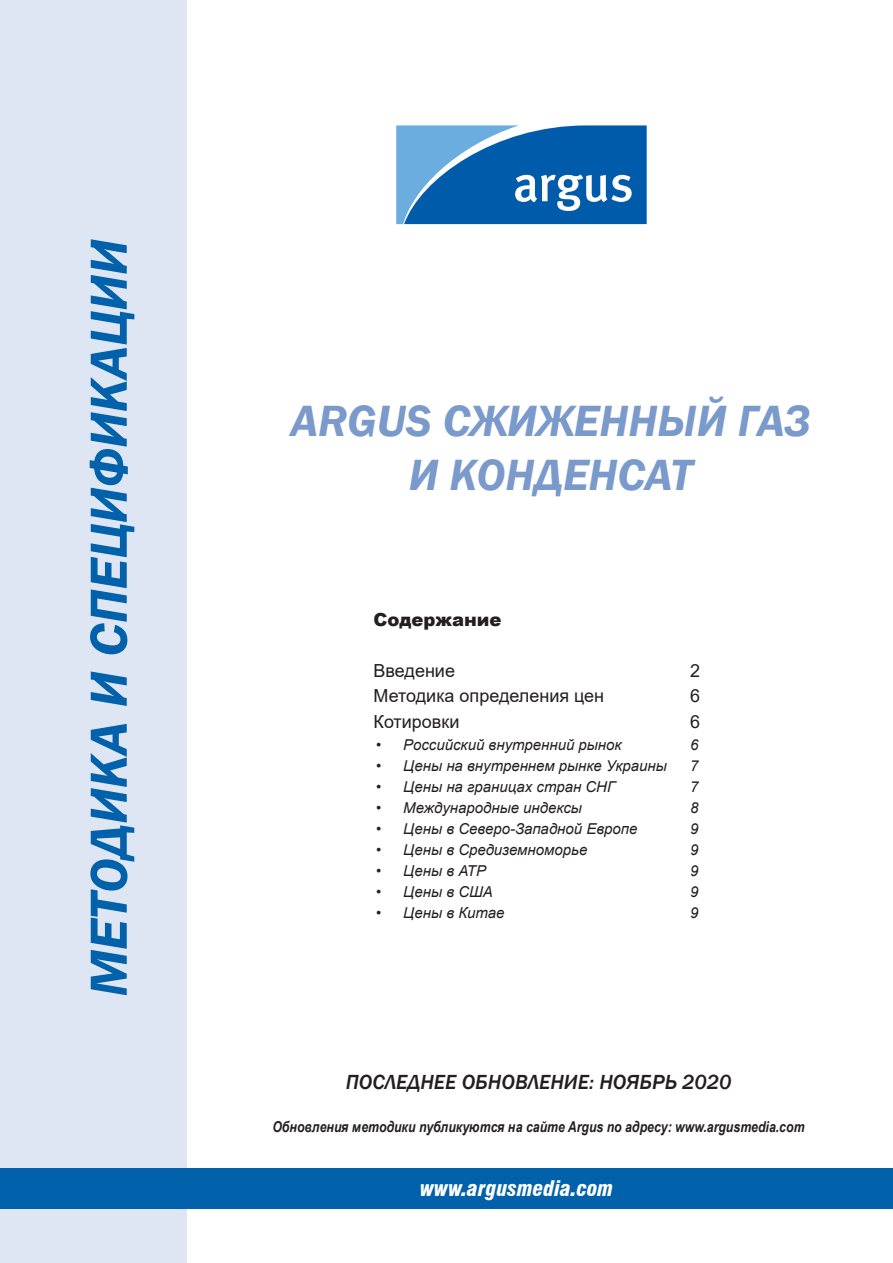
<style>
.page{position:relative;width:893px;height:1263px;background:#fff}
.page>*{position:absolute;margin:0;border:0;box-sizing:border-box;transform-origin:0 0}
.t1{font:italic 600 54px "Franklin Gothic";letter-spacing:-.005em;color:#0161aa}
.t2{font:italic 600 45px/54px "Franklin Gothic";color:#7b9acc;text-align:center}
.t3{font:italic 500 21px "Franklin Gothic";color:#231f20}
.t4{font:italic 900 condensed 21px "Swiss 721 BT";color:#fff}
.t5{font:18px "Arial";color:#231f20}
.t6{font:900 18px "Arial";color:#231f20}
.t7{font:italic 15px "Arial";color:#231f20}
.t8{font:italic 700 15px "Arial Narrow";color:#231f20}
</style>
<div class="page">
<div style="left:0;top:0;width:186px;height:1263px;background:#dfe6f3"></div>
<div style="left:0;top:1168px;width:893px;height:41px;background:#0161aa"></div>
<svg style="left:396px;top:125px;width:251px;height:99px"></svg>
<h1 class="t1" style="left:74px;top:996px;width:759px;rotate:-90deg">методика и спецификации</h1>
<h2 class="t2" style="left:291px;top:394px;width:522px">ARGUS сжиженный газ и конденсат</h2>
<p class="t6" style="left:373px;top:606px;width:130px">Содержание</p>
<p class="t5" style="left:373px;top:658px;width:83px">Введение</p>
<p class="t5" style="left:690px;top:658px;width:12px">2</p>
<p class="t5" style="left:373px;top:684px;width:232px">Методика определения цен</p>
<p class="t5" style="left:690px;top:684px;width:12px">6</p>
<p class="t5" style="left:373px;top:709px;width:87px">Котировки</p>
<p class="t5" style="left:690px;top:709px;width:12px">6</p>
<p class="t7" style="left:376px;top:735px;width:247px">• Российский внутренний рынок</p>
<p class="t7" style="left:690px;top:735px;width:10px">6</p>
<p class="t7" style="left:376px;top:756px;width:292px">• Цены на внутреннем рынке Украины</p>
<p class="t7" style="left:690px;top:756px;width:10px">7</p>
<p class="t7" style="left:376px;top:777px;width:240px">• Цены на границах стран СНГ</p>
<p class="t7" style="left:690px;top:777px;width:10px">7</p>
<p class="t7" style="left:376px;top:798px;width:207px">• Международные индексы</p>
<p class="t7" style="left:690px;top:798px;width:10px">8</p>
<p class="t7" style="left:376px;top:819px;width:263px">• Цены в Северо-Западной Европе</p>
<p class="t7" style="left:690px;top:819px;width:10px">9</p>
<p class="t7" style="left:376px;top:840px;width:213px">• Цены в Средиземноморье</p>
<p class="t7" style="left:690px;top:840px;width:10px">9</p>
<p class="t7" style="left:376px;top:861px;width:111px">• Цены в АТР</p>
<p class="t7" style="left:690px;top:861px;width:10px">9</p>
<p class="t7" style="left:376px;top:882px;width:118px">• Цены в США</p>
<p class="t7" style="left:690px;top:882px;width:10px">9</p>
<p class="t7" style="left:376px;top:903px;width:130px">• Цены в Китае</p>
<p class="t7" style="left:690px;top:903px;width:10px">9</p>
<h3 class="t3" style="left:346px;top:1069px;width:387px">последнее обновление: НОЯБРЬ 2020</h3>
<p class="t8" style="left:273px;top:1115px;width:533px">Обновления методики публикуются на сайте Argus по адресу: www.argusmedia.com</p>
<h3 class="t4" style="left:420px;top:1176px;width:195px">www.argusmedia.com</h3>
</div>
